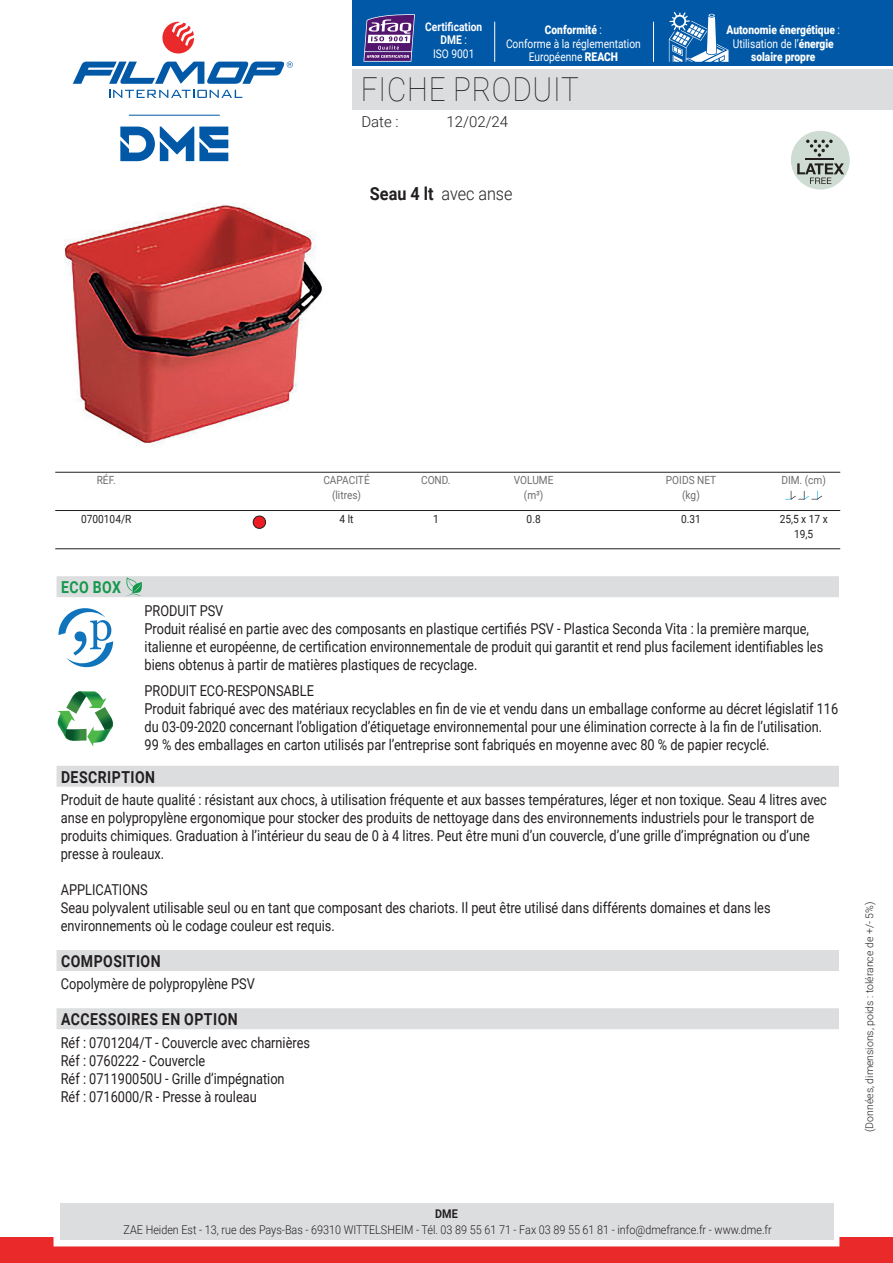
<style>
.page{position:relative;width:893px;height:1263px;background:#fff}
.page>*{position:absolute;margin:0;border:0;box-sizing:border-box;transform-origin:0 0}
.t1{font:100 33px "Roboto";letter-spacing:.025em;color:#231f20;scale:.9 1}
.t2{font:300 18px "Roboto";color:#231f20;scale:.9 1}
.t3{font:700 16.5px "Roboto";letter-spacing:.035em;color:#231f20;scale:.85 1}
.t4{font:700 16.5px "Roboto";letter-spacing:.035em;color:#14984c;scale:.85 1}
.t5{font:15px/18px "Roboto";color:#231f20;scale:.85 1}
.t6{font:300 15px "Roboto";color:#231f20}
.t7{font:300 12px "Roboto";color:#231f20;scale:.9 1}
.t8{font:900 12px/13.5px "Roboto";color:#fff;text-align:center;scale:.85 1}
.t9{font:12px/13.5px "Roboto";color:#fff;text-align:center;scale:.85 1}
.t10{font:700 12px/13.5px "Roboto";color:#fff;text-align:center;scale:.85 1}
.t11{font:700 12px "Roboto";color:#231f20;scale:.9 1}
.t12{font:11.25px/15px "Roboto";color:#6c6d70;text-align:center;scale:.9 1}
.t13{font:11.25px/15px "Roboto";color:#231f20;text-align:center;scale:.9 1}
.t14{font:300 10.5px "Roboto";color:#231f20}
.s1{font-weight:400}
.s2{font-weight:900}
.s3{font-weight:700}
</style>
<div class="page">
<div style="left:353px;top:69px;width:540px;height:40px;background:#dcdddf"></div>
<svg style="left:109px;top:90px;width:133px;height:8px"></svg>
<svg style="left:162px;top:22px;width:32px;height:32px"></svg>
<svg style="left:73px;top:61px;width:220px;height:23px"></svg>
<div style="left:353px;top:0;width:540px;height:66px;background:#0158a6"></div>
<div style="left:0;top:1237px;width:893px;height:26px;background:#e9292a"></div>
<div style="left:54px;top:1197px;width:785px;height:49px;border:12px solid #fff"></div>
<div style="left:60px;top:1203px;width:773px;height:37px;background:#dcdddf"></div>
<svg style="left:120px;top:126px;width:108px;height:35px"></svg>
<hr style="left:129px;top:115px;width:91px;height:1px;background:#0158a6">
<hr style="left:653px;top:22px;width:1px;height:40px;background:#fff">
<hr style="left:494px;top:22px;width:1px;height:40px;background:#fff">
<svg style="left:669px;top:12px;width:59px;height:50px"></svg>
<svg style="left:363px;top:14px;width:52px;height:48px;background:#7a619e"></svg>
<hr style="left:365px;top:51px;width:46px;height:1px;background:#fff">
<img style="left:64px;top:203px;width:259px;height:242px">
<div style="left:57px;top:576px;width:782px;height:21px;background:#dcdddf"></div>
<svg style="left:126px;top:577px;width:16px;height:19px"></svg>
<svg style="left:58px;top:608px;width:55px;height:60px"></svg>
<svg style="left:57px;top:691px;width:57px;height:55px"></svg>
<div style="left:57px;top:766px;width:782px;height:21px;background:#dcdddf"></div>
<div style="left:57px;top:950px;width:782px;height:21px;background:#dcdddf"></div>
<div style="left:57px;top:1008px;width:782px;height:21px;background:#dcdddf"></div>
<hr style="left:55px;top:472px;width:785px;height:1px;background:#231f20">
<hr style="left:55px;top:548px;width:785px;height:1px;background:#231f20">
<hr style="left:55px;top:510px;width:785px;height:1px;background:#231f20">
<div style="left:253px;top:516px;width:13px;height:12px;background:#ee1d23;border-radius:50%"></div>
<div style="left:253px;top:516px;width:13px;height:12px;border:1px solid #231f20;border-radius:50%"></div>
<svg style="left:785px;top:491px;width:37px;height:9px"></svg>
<div style="left:791px;top:131px;width:59px;height:59px;background:#cedcd3;border-radius:50%"></div>
<svg style="left:797px;top:163px;width:47px;height:21px"></svg>
<hr style="left:805px;top:158px;width:28px;height:2px;background:#231f20">
<svg style="left:806px;top:140px;width:27px;height:17px"></svg>
<p class="t10" style="left:425px;top:19px;width:68px">Certification<br>DME <span class="s1">:<br>ISO 9001</span></p>
<p class="t8" style="left:727px;top:23px;width:135px">Autonomie énergétique <span class="s1">:<br>Utilisation de l’</span>énergie solaire propre</p>
<p class="t9" style="left:506px;top:23px;width:160px"><span class="s2">Conformité</span> :<br>Conforme à la réglementation<br>Européenne <span class="s2">REACH</span></p>
<h1 class="t1" style="left:361px;top:66px;width:244px">FICHE PRODUIT</h1>
<p class="t6" style="left:361px;top:111px;width:39px">Date :</p>
<p class="t6" style="left:446px;top:111px;width:63px">12/02/24</p>
<p class="t2" style="left:370px;top:181px;width:160px"><span class="s3">Seau 4 lt</span> avec anse</p>
<p class="t12" style="left:97px;top:473px;width:23px">RÉF.</p>
<p class="t13" style="left:81px;top:511px;width:57px">0700104/R</p>
<p class="t4" style="left:61px;top:576px;width:72px">ECO BOX</p>
<p class="t12" style="left:323px;top:473px;width:53px">CAPACITÉ (litres)</p>
<p class="t13" style="left:340px;top:511px;width:17px">4 lt</p>
<p class="t12" style="left:421px;top:473px;width:34px">COND.</p>
<p class="t13" style="left:433px;top:511px;width:8px">1</p>
<p class="t12" style="left:514px;top:473px;width:46px">VOLUME (m³)</p>
<p class="t13" style="left:527px;top:511px;width:17px">0.8</p>
<p class="t12" style="left:666px;top:473px;width:57px">POIDS NET (kg)</p>
<p class="t13" style="left:681px;top:511px;width:23px">0.31</p>
<p class="t12" style="left:781px;top:473px;width:51px">DIM. (cm)</p>
<p class="t13" style="left:780px;top:511px;width:55px">25,5 x 17 x<br>19,5</p>
<p class="t5" style="left:145px;top:601px;width:800px">PRODUIT PSV<br>Produit réalisé en partie avec des composants en plastique certifiés PSV - Plastica Seconda Vita : la première marque, italienne et européenne, de certification environnementale de produit qui garantit et rend plus facilement identifiables les biens obtenus à partir de matières plastiques de recyclage.</p>
<p class="t5" style="left:145px;top:681px;width:818px">PRODUIT ECO-RESPONSABLE<br>Produit fabriqué avec des matériaux recyclables en fin de vie et vendu dans un emballage conforme au décret législatif 116 du 03-09-2020 concernant l’obligation d’étiquetage environnemental pour une élimination correcte à la fin de l’utilisation.<br>99 % des emballages en carton utilisés par l’entreprise sont fabriqués en moyenne avec 80 % de papier recyclé.</p>
<p class="t3" style="left:61px;top:765px;width:112px">DESCRIPTION</p>
<p class="t5" style="left:61px;top:790px;width:903px">Produit de haute qualité : résistant aux chocs, à utilisation fréquente et aux basses températures, léger et non toxique. Seau 4 litres avec anse en polypropylène ergonomique pour stocker des produits de nettoyage dans des environnements industriels pour le transport de produits chimiques. Graduation à l’intérieur du seau de 0 à 4 litres. Peut être muni d’un couvercle, d’une grille d’imprégnation ou d’une presse à rouleaux.</p>
<p class="t5" style="left:61px;top:880px;width:837px">APPLICATIONS<br>Seau polyvalent utilisable seul ou en tant que composant des chariots. Il peut être utilisé dans différents domaines et dans les environnements où le codage couleur est requis.</p>
<p class="t3" style="left:61px;top:949px;width:119px">COMPOSITION</p>
<p class="t5" style="left:61px;top:974px;width:230px">Copolymère de polypropylène PSV</p>
<p class="t3" style="left:61px;top:1008px;width:209px">ACCESSOIRES EN OPTION</p>
<p class="t5" style="left:61px;top:1033px;width:295px">Réf : 0701204/T - Couvercle avec charnières Réf : 0760222 - Couvercle<br>Réf : 071190050U - Grille d’impégnation<br>Réf : 0716000/R - Presse à rouleau</p>
<p class="t14" style="left:862px;top:1132px;width:232px;rotate:-90deg">(Données, dimensions, poids : tolérance de +/- 5%)</p>
<p class="t11" style="left:435px;top:1205px;width:27px">DME</p>
<p class="t7" style="left:124px;top:1222px;width:722px">ZAE Heiden Est - 13, rue des Pays-Bas - 69310 WITTELSHEIM - Tél. 03 89 55 61 71 - Fax 03 89 55 61 81 - info@dmefrance.fr - www.dme.fr</p>
</div>
